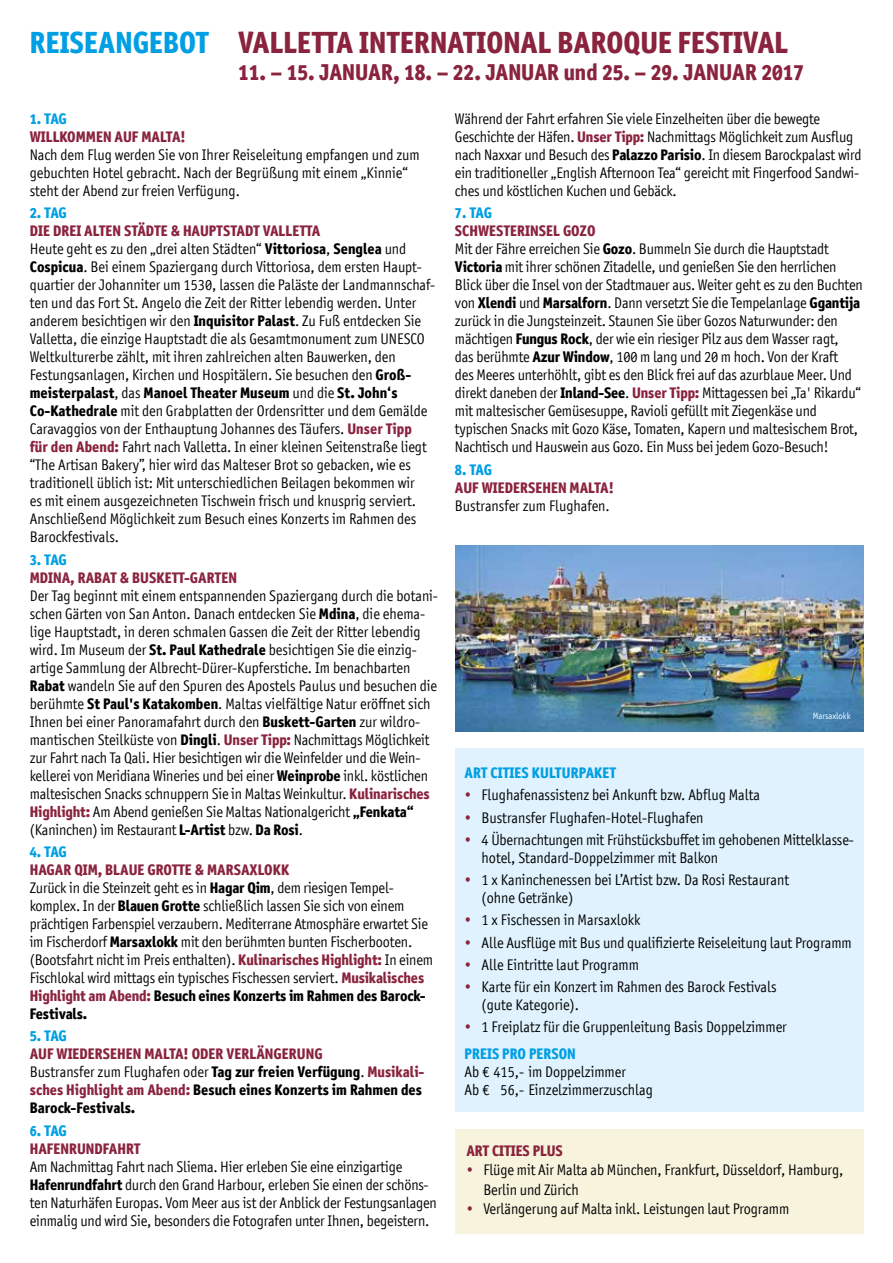
<style>
.page{position:relative;width:893px;height:1263px;background:#fff}
.page>*{position:absolute;margin:0;border:0;box-sizing:border-box;transform-origin:0 0}
.t1{font:700 30px "Axel";color:#8a233d}
.t2{font:700 22.5px "Axel";color:#8a233d}
.t3{font:15px/18px "Axel";letter-spacing:-.005em;color:#000}
.t4{font:700 15px/18px "Axel";color:#000}
.t5{font:700 15px "Axel";color:#8a233d}
.t6{font:700 15px "Axel";letter-spacing:-.02em;color:#009fe3}
.t7{font:700 15px "Axel";color:#009fe3}
.t8{font:9px "Axel";color:#fff}
.s1{color:#009fe3}
.s2{font-weight:700;color:#8a233d}
.s3{font-weight:700}
.s4{color:#8a233d}
.s5{font-weight:400}
.s6{font-weight:700;color:#009fe3}
</style>
<div class="page">
<div style="left:455px;top:749px;width:408px;height:363px;background:#dff2fd"></div>
<div style="left:455px;top:1129px;width:408px;height:104px;background:#f7f3dd"></div>
<img style="left:455px;top:546px;width:408px;height:186px">
<h1 class="t1" style="left:30px;top:23px;width:760px"><span class="s1">REISEANGEBOT</span> VALLETTA INTERNATIONAL BAROQUE FESTIVAL</h1>
<h2 class="t2" style="left:238px;top:58px;width:568px">11. – 15. JANUAR, 18. – 22. JANUAR und 25. – 29. JANUAR 2017</h2>
<p class="t6" style="left:30px;top:109px;width:39px">1. TAG</p>
<p class="t5" style="left:30px;top:127px;width:157px">WILLKOMMEN AUF MALTA!</p>
<p class="t3" style="left:30px;top:146px;width:391px">Nach dem Flug werden Sie von Ihrer Reiseleitung empfangen und zum gebuchten Hotel gebracht. Nach der Begrüßung mit einem „Kinnie“ steht der Abend zur freien Verfügung.</p>
<p class="t6" style="left:30px;top:204px;width:39px">2. TAG</p>
<p class="t3" style="left:30px;top:222px;width:407px"><span class="s2">DIE DREI ALTEN STÄDTE &amp; HAUPTSTADT VALLETTA<br></span>Heute geht es zu den „drei alten Städten“ <span class="s3">Vittoriosa</span>, <span class="s3">Senglea</span> und <span class="s3">Cospicua</span>. Bei einem Spaziergang durch Vittoriosa, dem ersten Haupt&shy;quartier der Johanniter um 1530, lassen die Paläste der Landmannschaf&shy;ten und das Fort St. Angelo die Zeit der Ritter lebendig werden. Unter anderem besichtigen wir den <span class="s3">Inquisitor Palast</span>. Zu Fuß entdecken Sie Valletta, die einzige Hauptstadt die als Gesamtmonument zum UNESCO Weltkulturerbe zählt, mit ihren zahlreichen alten Bauwerken, den Festungsanlagen, Kirchen und Hospitälern. Sie besuchen den <span class="s3">Groß&shy;meisterpalast</span>, das <span class="s3">Manoel Theater Museum</span> und die <span class="s3">St. John‘s Co-Kathedrale</span> mit den Grabplatten der Ordensritter und dem Gemälde Caravaggios von der Enthauptung Johannes des Täufers. <span class="s2">Unser Tipp<br>für den Abend:</span> Fahrt nach Valletta. In einer kleinen Seitenstraße liegt “The Artisan Bakery”, hier wird das Malteser Brot so gebacken, wie es traditionell üblich ist: Mit unterschiedlichen Beilagen bekommen wir<br>es mit einem ausgezeichneten Tischwein frisch und knusprig serviert.<br>Anschließend Möglichkeit zum Besuch eines Konzerts im Rahmen des Barockfestivals.</p>
<p class="t6" style="left:30px;top:550px;width:39px">3. TAG</p>
<p class="t5" style="left:30px;top:568px;width:209px">MDINA, RABAT &amp; BUSKETT-GARTEN</p>
<p class="t3" style="left:30px;top:586px;width:410px">Der Tag beginnt mit einem entspannenden Spaziergang durch die botani&shy;schen Gärten von San Anton. Danach entdecken Sie <span class="s3">Mdina</span>, die ehema&shy;lige Hauptstadt, in deren schmalen Gassen die Zeit der Ritter lebendig wird. Im Museum der <span class="s3">St. Paul Kathedrale</span> besichtigen Sie die einzig&shy;artige Sammlung der Albrecht-Dürer-Kupferstiche. Im benachbarten <span class="s3">Rabat</span> wandeln Sie auf den Spuren des Apostels Paulus und besuchen die berühmte <span class="s3">St Paul's Katakomben</span>. Maltas vielfältige Natur eröffnet sich Ihnen bei einer Panoramafahrt durch den <span class="s3">Buskett-Garten</span> zur wildro&shy;mantischen Steilküste von <span class="s3">Dingli</span>. <span class="s2">Unser Tipp:</span> Nachmittags Möglichkeit zur Fahrt nach Ta Qali. Hier besichtigen wir die Weinfelder und die Wein&shy;kellerei von Meridiana Wineries und bei einer <span class="s3">Weinprobe</span> inkl. köstlichen maltesischen Snacks schnuppern Sie in Maltas Weinkultur. <span class="s2">Kulinarisches Highlight:</span> Am Abend genießen Sie Maltas Nationalgericht <span class="s3">„Fenkata“ </span>(Kaninchen) im Restaurant <span class="s3">L-Artist</span> bzw. <span class="s3">Da Rosi</span>.</p>
<p class="t6" style="left:30px;top:842px;width:39px">4. TAG</p>
<p class="t3" style="left:30px;top:861px;width:405px"><span class="s2">HAGAR QIM, BLAUE GROTTE &amp; MARSAXLOKK<br></span>Zurück in die Steinzeit geht es in <span class="s3">Hagar Qim</span>, dem riesigen Tempel&shy;komplex. In der <span class="s3">Blauen Grotte</span> schließlich lassen Sie sich von einem prächtigen Farbenspiel verzaubern. Mediterrane Atmosphäre erwartet Sie im Fischerdorf <span class="s3">Marsaxlokk</span> mit den berühmten bunten Fischerbooten. (Bootsfahrt nicht im Preis enthalten). <span class="s2">Kulinarisches Highlight:</span> In einem Fischlokal wird mittags ein typisches Fischessen serviert. <span class="s2">Musikalisches Highlight am Abend:</span> <span class="s3">Besuch eines Konzerts im Rahmen des Barock-Festivals.</span></p>
<p class="t6" style="left:30px;top:1026px;width:39px">5. TAG</p>
<p class="t4" style="left:30px;top:1045px;width:396px"><span class="s4">AUF WIEDERSEHEN MALTA! ODER VERLÄNGERUNG<br></span><span class="s5">Bustransfer zum Flughafen oder</span> Tag zur freien Verfügung<span class="s5">.</span> <span class="s4">Musikali&shy;sches Highlight am Abend:</span> Besuch eines Konzerts im Rahmen des Barock-Festivals.</p>
<p class="t6" style="left:30px;top:1121px;width:39px">6. TAG</p>
<p class="t5" style="left:30px;top:1139px;width:112px">HAFENRUNDFAHRT</p>
<p class="t3" style="left:30px;top:1157px;width:409px">Am Nachmittag Fahrt nach Sliema. Hier erleben Sie eine einzigartige <span class="s3">Hafenrundfahrt</span> durch den Grand Harbour, erleben Sie einen der schöns&shy;ten Naturhäfen Europas. Vom Meer aus ist der Anblick der Festungsanlagen einmalig und wird Sie, besonders die Fotografen unter Ihnen, begeistern.</p>
<p class="t3" style="left:455px;top:110px;width:408px">Während der Fahrt erfahren Sie viele Einzelheiten über die bewegte Geschichte der Häfen. <span class="s2">Unser Tipp:</span> Nachmittags Möglichkeit zum Ausflug nach Naxxar und Besuch des <span class="s3">Palazzo Parisio</span>. In diesem Barockpalast wird ein traditioneller „English Afternoon Tea“ gereicht mit Fingerfood Sandwi&shy;ches und köstlichen Kuchen und Gebäck.</p>
<p class="t6" style="left:455px;top:204px;width:39px">7. TAG</p>
<p class="t3" style="left:455px;top:222px;width:409px"><span class="s2">SCHWESTERINSEL GOZO<br></span>Mit der Fähre erreichen Sie <span class="s3">Gozo</span>. Bummeln Sie durch die Hauptstadt <span class="s3">Victoria</span> mit ihrer schönen Zitadelle, und genießen Sie den herrlichen Blick über die Insel von der Stadtmauer aus. Weiter geht es zu den Buchten von <span class="s3">Xlendi</span> und <span class="s3">Marsalforn</span>. Dann versetzt Sie die Tempelanlage <span class="s3">Ggantija </span>zurück in die Jungsteinzeit. Staunen Sie über Gozos Naturwunder: den mächtigen <span class="s3">Fungus Rock</span>, der wie ein riesiger Pilz aus dem Wasser ragt,<br>das berühmte <span class="s3">Azur Window</span>, 100 m lang und 20 m hoch. Von der Kraft<br>des Meeres unterhöhlt, gibt es den Blick frei auf das azurblaue Meer. Und direkt daneben der <span class="s3">Inland-See</span>. <span class="s2">Unser Tipp:</span> Mittagessen bei „Ta' Rikardu“ mit maltesischer Gemüsesuppe, Ravioli gefüllt mit Ziegenkäse und typischen Snacks mit Gozo Käse, Tomaten, Kapern und maltesischem Brot, Nachtisch und Hauswein aus Gozo. Ein Muss bei jedem Gozo-Besuch!</p>
<p class="t6" style="left:455px;top:460px;width:39px">8. TAG</p>
<p class="t5" style="left:455px;top:478px;width:160px">AUF WIEDERSEHEN MALTA!</p>
<p class="t3" style="left:455px;top:496px;width:156px">Bustransfer zum Flughafen.</p>
<p class="t8" style="left:813px;top:711px;width:39px">Marsaxlokk</p>
<p class="t7" style="left:465px;top:763px;width:153px">ART CITIES KULTURPAKET</p>
<p class="t3" style="left:465px;top:786px;width:297px"><span class="s2">•</span> Flughafenassistenz bei Ankunft bzw. Abflug Malta</p>
<p class="t3" style="left:465px;top:808px;width:240px"><span class="s2">•</span> Bustransfer Flughafen-Hotel-Flughafen</p>
<p class="t3" style="left:482px;top:831px;width:374px;text-indent:-17px"><span class="s2">•</span> 4 Übernachtungen mit Frühstücksbuffet im gehobenen Mittelklasse&shy;hotel, Standard-Doppelzimmer mit Balkon</p>
<p class="t3" style="left:482px;top:871px;width:309px;text-indent:-17px"><span class="s2">•</span> 1 x Kaninchenessen bei L’Artist bzw. Da Rosi Restaurant (ohne Getränke)</p>
<p class="t3" style="left:465px;top:911px;width:177px"><span class="s2">•</span> 1 x Fischessen in Marsaxlokk</p>
<p class="t3" style="left:465px;top:933px;width:389px"><span class="s2">•</span> Alle Ausflüge mit Bus und qualifizierte Reiseleitung laut Programm</p>
<p class="t3" style="left:465px;top:956px;width:176px"><span class="s2">•</span> Alle Eintritte laut Programm</p>
<p class="t3" style="left:482px;top:978px;width:297px;text-indent:-17px"><span class="s2">•</span> Karte für ein Konzert im Rahmen des Barock Festivals (gute Kategorie).</p>
<p class="t3" style="left:465px;top:1014px;width:324px;line-height:26.5px"><span class="s2">•</span> 1 Freiplatz für die Gruppenleitung Basis Doppelzimmer<br><span class="s6">PREIS PRO PERSON</span></p>
<p class="t3" style="left:465px;top:1063px;width:190px">Ab € 415,- im Doppelzimmer<br>Ab € 56,- Einzelzimmerzuschlag</p>
<p class="t5" style="left:466px;top:1141px;width:98px">ART CITIES PLUS</p>
<p class="t3" style="left:483px;top:1160px;width:361px;line-height:19.5px;text-indent:-17px"><span class="s2">•</span> Flüge mit Air Malta ab München, Frankfurt, Düsseldorf, Hamburg,<br>Berlin und Zürich</p>
<p class="t3" style="left:466px;top:1200px;width:324px"><span class="s2">•</span> Verlängerung auf Malta inkl. Leistungen laut Programm</p>
</div>
